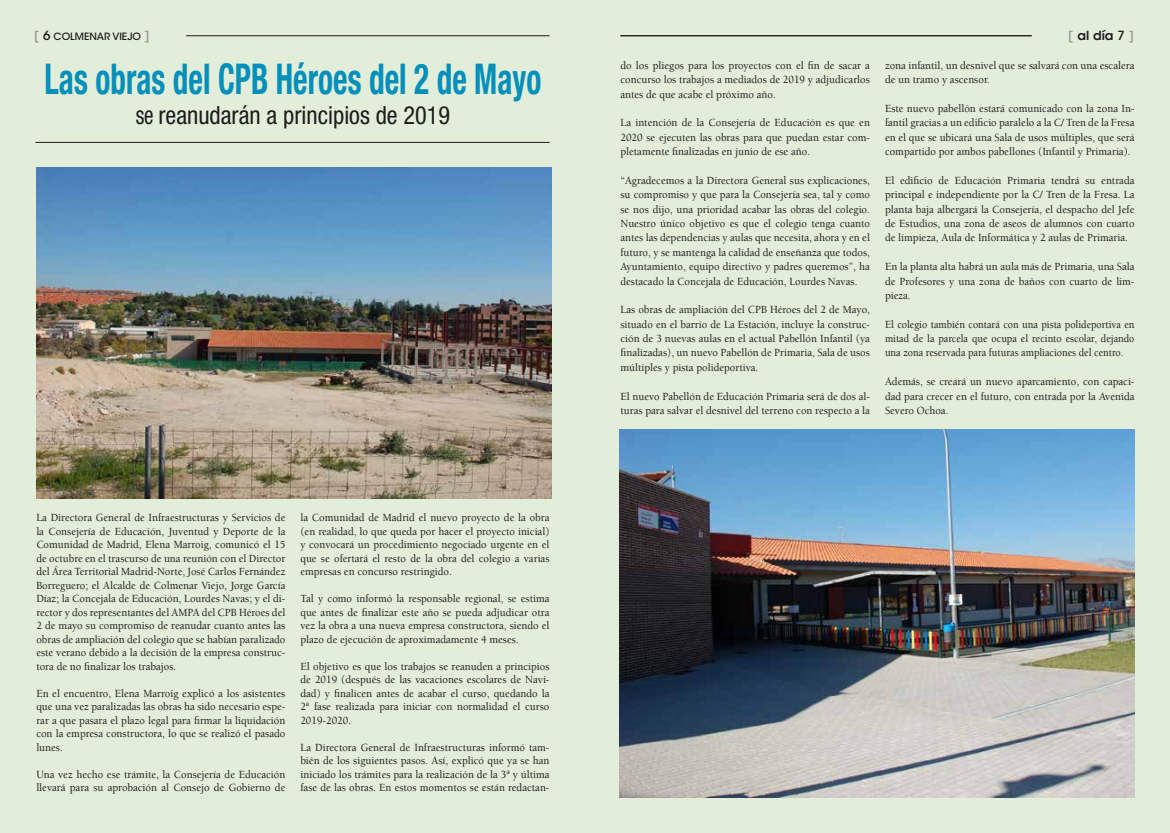
<style>
.page{position:relative;width:1170px;height:833px;background:#fff}
.page>*{position:absolute;margin:0;border:0;box-sizing:border-box;transform-origin:0 0}
.t1{font:700 condensed 42.5px "Helvetica Neue LT Std";color:#0490ba;scale:.74 1}
.t2{font:condensed 25px "Helvetica Neue LT Std";color:#1d1d1b;scale:.85 1}
.t3{font:600 12.5px "ITC Avant Garde Std";color:#1d1d1b}
.t4{font:500 11.25px/13.5px "Berkeley Std";color:#1d1d1b;text-align:justify;scale:.95 1}
.t5{font:500 11.25px/14.4px "Berkeley Std";color:#1d1d1b;text-align:justify;scale:.9 1}
.t6{font:500 10px "ITC Avant Garde Std";color:#1d1d1b}
.s1{font-weight:600;font-size:12.5px;color:#9d9d9d}
.s2{font-size:12.5px}
.s3{color:#9d9d9d}
.s4{font-weight:500}
</style>
<div class="page">
<div style="left:0;top:0;width:1169px;height:833px;background:#e2eed9"></div>
<hr style="left:620px;top:35px;width:411px;height:1px;background:#1d1d1b">
<hr style="left:186px;top:35px;width:363px;height:1px;background:#1d1d1b">
<hr style="left:35px;top:142px;width:514px;height:1px;background:#1d1d1b">
<img style="left:36px;top:167px;width:515px;height:332px">
<img style="left:619px;top:429px;width:515px;height:368px">
<p class="t6" style="left:34px;top:30px;width:118px"><span class="s1">[</span> <span class="s2">6</span> COLMENAR VIEJO <span class="s1">]</span></p>
<p class="t3" style="left:1067px;top:28px;width:68px"><span class="s3">[</span> al día <span class="s4">7</span> <span class="s3">]</span></p>
<p class="t4" style="left:620px;top:58px;width:264px;line-height:14.4px">do los pliegos para los proyectos con el fin de sacar a concurso los trabajos a mediados de 2019 y adjudicarlos antes de que acabe el próximo año.</p>
<p class="t4" style="left:620px;top:116px;width:264px;line-height:14.4px">La intención de la Consejería de Educación es que en 2020 se ejecuten las obras para que puedan estar com&shy;pletamente finalizadas en junio de ese año.</p>
<p class="t4" style="left:620px;top:173px;width:264px;line-height:14.4px">“Agradecemos a la Directora General sus explicaciones, su compromiso y que para la Consejería sea, tal y como se nos dijo, una prioridad acabar las obras del colegio.<br>Nuestro único objetivo es que el colegio tenga cuanto antes las dependencias y aulas que necesita, ahora y en el futuro, y se mantenga la calidad de enseñanza que todos, Ayuntamiento, equipo directivo y padres queremos”, ha destacado la Concejala de Educación, Lourdes Navas.</p>
<p class="t4" style="left:620px;top:303px;width:264px;line-height:14.4px">Las obras de ampliación del CPB Héroes del 2 de Mayo, situado en el barrio de La Estación, incluye la construc&shy;ción de 3 nuevas aulas en el actual Pabellón Infantil (ya finalizadas), un nuevo Pabellón de Primaria, Sala de usos múltiples y pista polideportiva.</p>
<p class="t4" style="left:620px;top:389px;width:264px;line-height:14.4px">El nuevo Pabellón de Educación Primaria será de dos al&shy;turas para salvar el desnivel del terreno con respecto a la</p>
<p class="t4" style="left:884px;top:58px;width:264px;line-height:14.4px">zona infantil, un desnivel que se salvará con una escalera de un tramo y ascensor.</p>
<p class="t4" style="left:884px;top:101px;width:264px;line-height:14.4px">Este nuevo pabellón estará comunicado con la zona In&shy;fantil gracias a un edificio paralelo a la C/ Tren de la Fresa en el que se ubicará una Sala de usos múltiples, que será compartido por ambos pabellones (Infantil y Primaria).</p>
<p class="t4" style="left:884px;top:173px;width:264px;line-height:14.4px">El edificio de Educación Primaria tendrá su entrada principal e independiente por la C/ Tren de la Fresa. La planta baja albergará la Consejería, el despacho del Jefe de Estudios, una zona de aseos de alumnos con cuarto de limpieza, Aula de Informática y 2 aulas de Primaria.</p>
<p class="t4" style="left:884px;top:260px;width:264px;line-height:14.4px">En la planta alta habrá un aula más de Primaria, una Sala de Profesores y una zona de baños con cuarto de lim&shy;pieza.</p>
<p class="t5" style="left:884px;top:317px;width:279px">El colegio también contará con una pista polideportiva en mitad de la parcela que ocupa el recinto escolar, dejando una zona reservada para futuras ampliaciones del centro.</p>
<p class="t4" style="left:884px;top:375px;width:264px;line-height:14.4px">Además, se creará un nuevo aparcamiento, con capaci&shy;dad para crecer en el futuro, con entrada por la Avenida Severo Ochoa.</p>
<h1 class="t1" style="left:44px;top:54px;width:673px">Las obras del CPB Héroes del 2 de Mayo</h1>
<h2 class="t2" style="left:136px;top:101px;width:371px">se reanudarán a principios de 2019</h2>
<p class="t4" style="left:36px;top:511px;width:264px">La Directora General de Infraestructuras y Servicios de la Consejería de Educación, Juventud y Deporte de la Comunidad de Madrid, Elena Marroig, comunicó el 15 de octubre en el trascurso de una reunión con el Director del Área Territorial Madrid-Norte, José Carlos Fernández Borreguero; el Alcalde de Colmenar Viejo, Jorge García Díaz; la Concejala de Educación, Lourdes Navas; y el di&shy;rector y dos representantes del AMPA del CPB Héroes del 2 de mayo su compromiso de reanudar cuanto antes las obras de ampliación del colegio que se habían paralizado este verano debido a la decisión de la empresa construc&shy;tora de no finalizar los trabajos.</p>
<p class="t4" style="left:36px;top:686px;width:264px">En el encuentro, Elena Marroig explicó a los asistentes que una vez paralizadas las obras ha sido necesario espe&shy;rar a que pasara el plazo legal para firmar la liquidación con la empresa constructora, lo que se realizó el pasado lunes.</p>
<p class="t4" style="left:36px;top:767px;width:264px">Una vez hecho ese trámite, la Consejería de Educación llevará para su aprobación al Consejo de Gobierno de</p>
<p class="t4" style="left:300px;top:511px;width:264px">la Comunidad de Madrid el nuevo proyecto de la obra (en realidad, lo que queda por hacer el proyecto inicial) y convocará un procedimiento negociado urgente en el que se ofertará el resto de la obra del colegio a varias empresas en concurso restringido.</p>
<p class="t4" style="left:300px;top:592px;width:264px">Tal y como informó la responsable regional, se estima que antes de finalizar este año se pueda adjudicar otra vez la obra a una nueva empresa constructora, siendo el plazo de ejecución de aproximadamente 4 meses.</p>
<p class="t4" style="left:300px;top:659px;width:264px">El objetivo es que los trabajos se reanuden a principios de 2019 (después de las vacaciones escolares de Navi&shy;dad) y finalicen antes de acabar el curso, quedando la 2ª fase realizada para iniciar con normalidad el curso 2019-2020.</p>
<p class="t4" style="left:300px;top:740px;width:264px">La Directora General de Infraestructuras informó tam&shy;bién de los siguientes pasos. Así, explicó que ya se han iniciado los trámites para la realización de la 3ª y última fase de las obras. En estos momentos se están redactan-</p>
</div>
